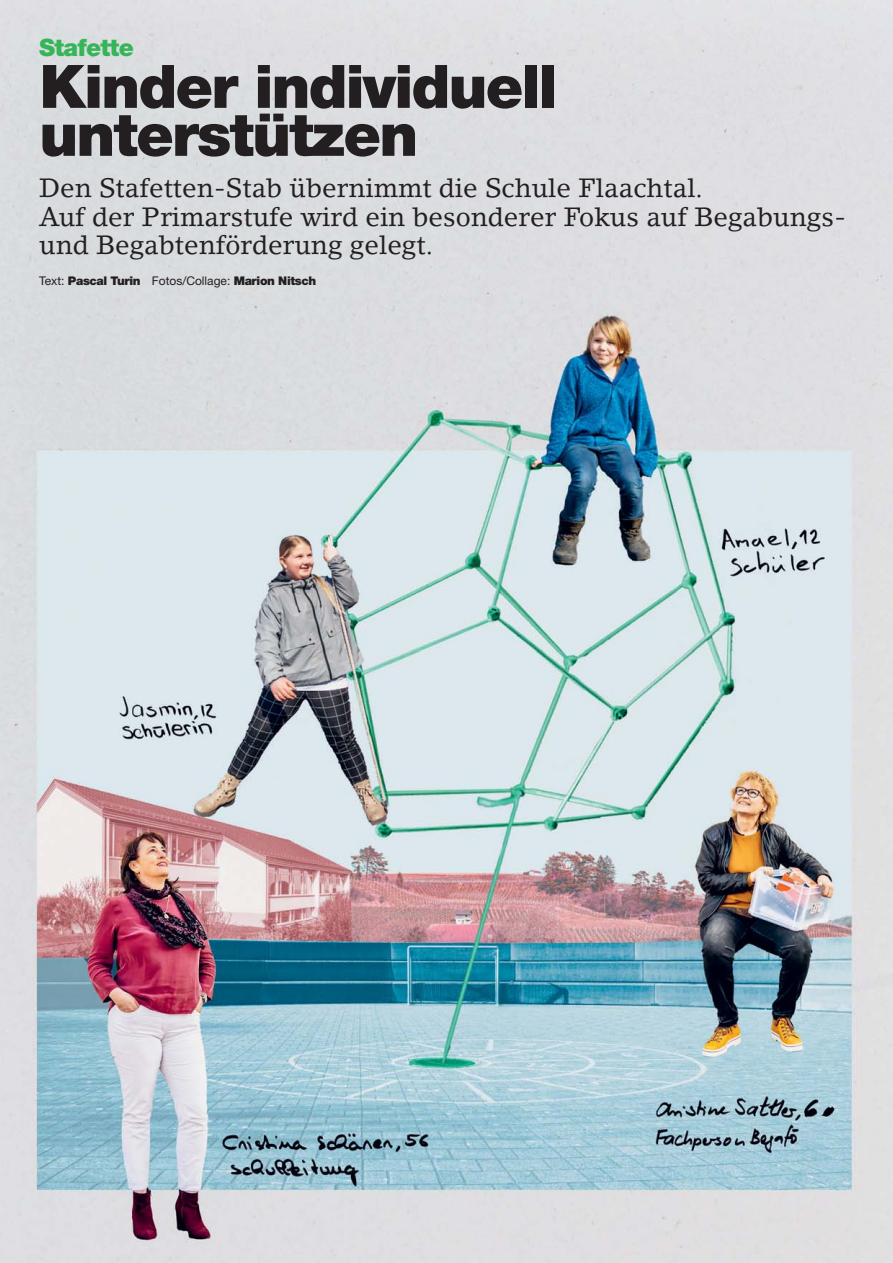
<style>
.page{position:relative;width:893px;height:1263px;background:#fff}
.page>*{position:absolute;margin:0;border:0;box-sizing:border-box;transform-origin:0 0}
.t1{font:900 60px/48px "Helvetica Neue LT Std";letter-spacing:-.03em;color:#231f20}
.t2{font:26.25px/28.5px "Lino Letter Std";color:#231f20}
.t3{font:900 24px "Helvetica Neue LT Std";letter-spacing:-.03em;color:#35b558}
.t4{font:900 12px "Helvetica Neue LT Std";letter-spacing:-.03em;color:#231f20}
.s1{font-weight:400}
</style>
<div class="page">
<img style="left:0;top:0;width:893px;height:1263px">
<p class="t3" style="left:39px;top:38px;width:96px">Stafette</p>
<h1 class="t1" style="left:39px;top:67px;width:520px">Kinder individuell unterstützen</h1>
<p class="t2" style="left:39px;top:176px;width:808px">Den Stafetten-Stab übernimmt die Schule Flaachtal.<br>Auf der Primarstufe wird ein besonderer Fokus auf Begabungs&shy;und Begabtenförderung gelegt.</p>
<p class="t4" style="left:39px;top:277px;width:278px"><span class="s1">Text:</span> Pascal Turin <span class="s1">Fotos/Collage:</span> Marion Nitsch</p>
</div>
